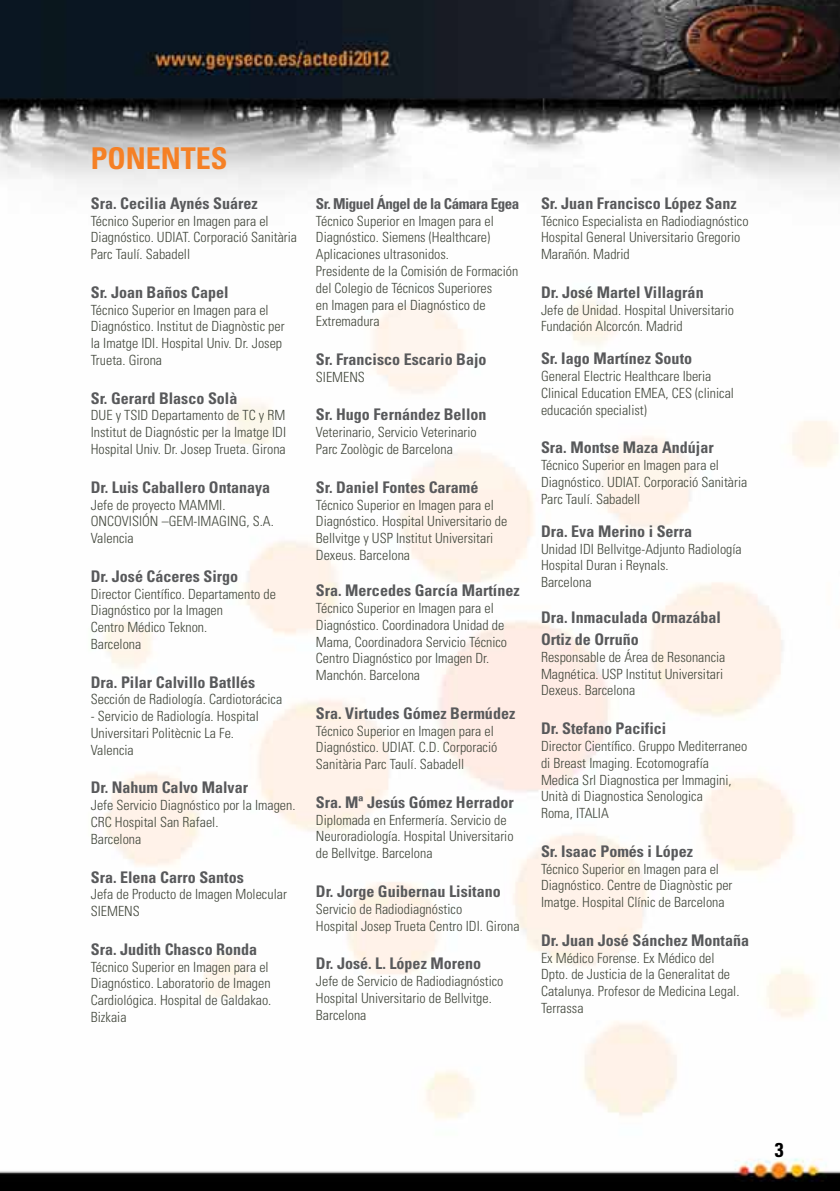
<style>
.page{position:relative;width:840px;height:1191px;background:#fff}
.page>*{position:absolute;margin:0;border:0;box-sizing:border-box;transform-origin:0 0}
.t1{font:700 condensed 30px "Univers LT Std";color:#f58025}
.t2{font:700 condensed 20px "Univers LT Std";color:#000}
.t3{font:700 condensed 16px/21.6px "Univers LT Std";color:#58595b}
.t4{font:700 condensed 15px "Univers LT Std";letter-spacing:-.03em;color:#58595b}
.t5{font:300 condensed 14px/16.8px "Univers LT Std";color:#43483d}
</style>
<div class="page">
<img style="left:0;top:0;width:839px;height:1191px">
<h1 class="t1" style="left:91px;top:140px;width:138px">PONENTES</h1>
<p class="t3" style="left:91px;top:192px;width:168px">Sra. Cecilia Aynés Suárez</p>
<p class="t5" style="left:91px;top:212px;width:208px">Técnico Superior en Imagen para el<br>Diagnóstico. UDIAT. Corporació Sanitària<br>Parc Taulí. Sabadell</p>
<p class="t3" style="left:91px;top:281px;width:139px">Sr. Joan Baños Capel</p>
<p class="t5" style="left:91px;top:301px;width:195px">Técnico Superior en Imagen para el<br>Diagnóstico. Institut de Diagnòstic per la Imatge IDI. Hospital Univ. Dr. Josep<br>Trueta. Girona</p>
<p class="t3" style="left:91px;top:387px;width:148px">Sr. Gerard Blasco Solà</p>
<p class="t5" style="left:91px;top:407px;width:197px;text-align:justify">DUE y TSID Departamento de TC y RM Institut de Diagnóstic per la Imatge IDI Hospital Univ. Dr. Josep Trueta. Girona</p>
<p class="t3" style="left:91px;top:476px;width:181px">Dr. Luis Caballero Ontanaya</p>
<p class="t5" style="left:91px;top:496px;width:184px">Jefe de proyecto MAMMI.<br>ONCOVISIÓN –GEM-IMAGING, S.A.<br>Valencia</p>
<p class="t3" style="left:91px;top:565px;width:149px">Dr. José Cáceres Sirgo</p>
<p class="t5" style="left:91px;top:585px;width:187px">Director Científico. Departamento de<br>Diagnóstico por la Imagen<br>Centro Médico Teknon.<br>Barcelona</p>
<p class="t3" style="left:91px;top:671px;width:166px">Dra. Pilar Calvillo Batllés</p>
<p class="t5" style="left:91px;top:691px;width:193px">Sección de Radiología. Cardiotorácica</p>
<p class="t5" style="left:91px;top:708px;width:169px">- Servicio de Radiología. Hospital<br>Universitari Politècnic La Fe.<br>Valencia</p>
<p class="t3" style="left:91px;top:777px;width:159px">Dr. Nahum Calvo Malvar</p>
<p class="t5" style="left:91px;top:797px;width:206px">Jefe Servicio Diagnóstico por la Imagen.<br>CRC Hospital San Rafael.<br>Barcelona</p>
<p class="t3" style="left:91px;top:866px;width:154px">Sra. Elena Carro Santos</p>
<p class="t5" style="left:91px;top:886px;width:197px">Jefa de Producto de Imagen Molecular<br>SIEMENS</p>
<p class="t3" style="left:91px;top:938px;width:168px">Sra. Judith Chasco Ronda</p>
<p class="t5" style="left:91px;top:958px;width:182px">Técnico Superior en Imagen para el<br>Diagnóstico. Laboratorio de Imagen<br>Cardiológica. Hospital de Galdakao.<br>Bizkaia</p>
<p class="t4" style="left:316px;top:194px;width:205px">Sr. Miguel Ángel de la Cámara Egea</p>
<p class="t5" style="left:316px;top:212px;width:204px">Técnico Superior en Imagen para el<br>Diagnóstico. Siemens (Healthcare)<br>Aplicaciones ultrasonidos.<br>Presidente de la Comisión de Formación del Colegio de Técnicos Superiores<br>en Imagen para el Diagnóstico de<br>Extremadura</p>
<p class="t3" style="left:316px;top:348px;width:172px">Sr. Francisco Escario Bajo</p>
<p class="t5" style="left:316px;top:368px;width:50px">SIEMENS</p>
<p class="t3" style="left:316px;top:404px;width:172px">Sr. Hugo Fernández Bellon</p>
<p class="t5" style="left:316px;top:424px;width:162px">Veterinario, Servicio Veterinario<br>Parc Zoològic de Barcelona</p>
<p class="t3" style="left:316px;top:476px;width:164px">Sr. Daniel Fontes Caramé</p>
<p class="t5" style="left:316px;top:496px;width:193px">Técnico Superior en Imagen para el Diagnóstico. Hospital Universitario de Bellvitge y USP Institut Universitari Dexeus. Barcelona</p>
<p class="t3" style="left:316px;top:579px;width:205px">Sra. Mercedes García Martínez</p>
<p class="t5" style="left:316px;top:599px;width:192px">Técnico Superior en Imagen para el<br>Diagnóstico. Coordinadora Unidad de<br>Mama, Coordinadora Servicio Técnico<br>Centro Diagnóstico por Imagen Dr.<br>Manchón. Barcelona</p>
<p class="t3" style="left:316px;top:702px;width:201px">Sra. Virtudes Gómez Bermúdez</p>
<p class="t5" style="left:316px;top:722px;width:183px">Técnico Superior en Imagen para el<br>Diagnóstico. UDIAT. C.D. Corporació<br>Sanitària Parc Taulí. Sabadell</p>
<p class="t3" style="left:316px;top:791px;width:199px">Sra. Mª Jesús Gómez Herrador</p>
<p class="t5" style="left:316px;top:811px;width:199px">Diplomada en Enfermería. Servicio de<br>Neuroradiología. Hospital Universitario de Bellvitge. Barcelona</p>
<p class="t3" style="left:316px;top:880px;width:186px">Dr. Jorge Guibernau Lisitano</p>
<p class="t5" style="left:316px;top:900px;width:205px">Servicio de Radiodiagnóstico<br>Hospital Josep Trueta Centro IDI. Girona</p>
<p class="t3" style="left:316px;top:952px;width:167px">Dr. José. L. López Moreno</p>
<p class="t5" style="left:316px;top:972px;width:189px">Jefe de Servicio de Radiodiagnóstico<br>Hospital Universitario de Bellvitge.<br>Barcelona</p>
<p class="t3" style="left:540px;top:192px;width:197px">Sr. Juan Francisco López Sanz</p>
<p class="t5" style="left:540px;top:212px;width:209px">Técnico Especialista en Radiodiagnóstico<br>Hospital General Universitario Gregorio<br>Marañón. Madrid</p>
<p class="t3" style="left:540px;top:281px;width:164px">Dr. José Martel Villagrán</p>
<p class="t5" style="left:540px;top:301px;width:194px">Jefe de Unidad. Hospital Universitario<br>Fundación Alcorcón. Madrid</p>
<p class="t3" style="left:540px;top:348px;width:152px">Sr. Iago Martínez Souto</p>
<p class="t5" style="left:540px;top:368px;width:194px">General Electric Healthcare Iberia<br>Clinical Education EMEA, CES (clinical educación specialist)</p>
<p class="t3" style="left:540px;top:437px;width:174px">Sra. Montse Maza Andújar</p>
<p class="t5" style="left:540px;top:457px;width:208px">Técnico Superior en Imagen para el<br>Diagnóstico. UDIAT. Corporació Sanitària<br>Parc Taulí. Sabadell</p>
<p class="t3" style="left:540px;top:520px;width:153px">Dra. Eva Merino i Serra</p>
<p class="t5" style="left:540px;top:540px;width:202px">Unidad IDI Bellvitge-Adjunto Radiología<br>Hospital Duran i Reynals.<br>Barcelona</p>
<p class="t3" style="left:540px;top:607px;width:181px">Dra. Inmaculada Ormazábal<br>Ortiz de Orruño</p>
<p class="t5" style="left:540px;top:648px;width:186px">Responsable de Área de Resonancia<br>Magnética. USP Institut Universitari<br>Dexeus. Barcelona</p>
<p class="t3" style="left:540px;top:717px;width:127px">Dr. Stefano Pacifici</p>
<p class="t5" style="left:540px;top:737px;width:208px">Director Científico. Gruppo Mediterraneo di Breast Imaging. Ecotomografía<br>Medica Srl Diagnostica per Immagini,<br>Unità di Diagnostica Senologica<br>Roma, ITALIA</p>
<p class="t3" style="left:540px;top:840px;width:153px">Sr. Isaac Pomés i López</p>
<p class="t5" style="left:540px;top:860px;width:193px">Técnico Superior en Imagen para el<br>Diagnóstico. Centre de Diagnòstic per<br>Imatge. Hospital Clínic de Barcelona</p>
<p class="t3" style="left:540px;top:929px;width:209px">Dr. Juan José Sánchez Montaña</p>
<p class="t5" style="left:540px;top:949px;width:200px">Ex Médico Forense. Ex Médico del<br>Dpto. de Justicia de la Generalitat de<br>Catalunya. Profesor de Medicina Legal.<br>Terrassa</p>
<h2 class="t2" style="left:774px;top:1137px;width:10px">3</h2>
</div>
